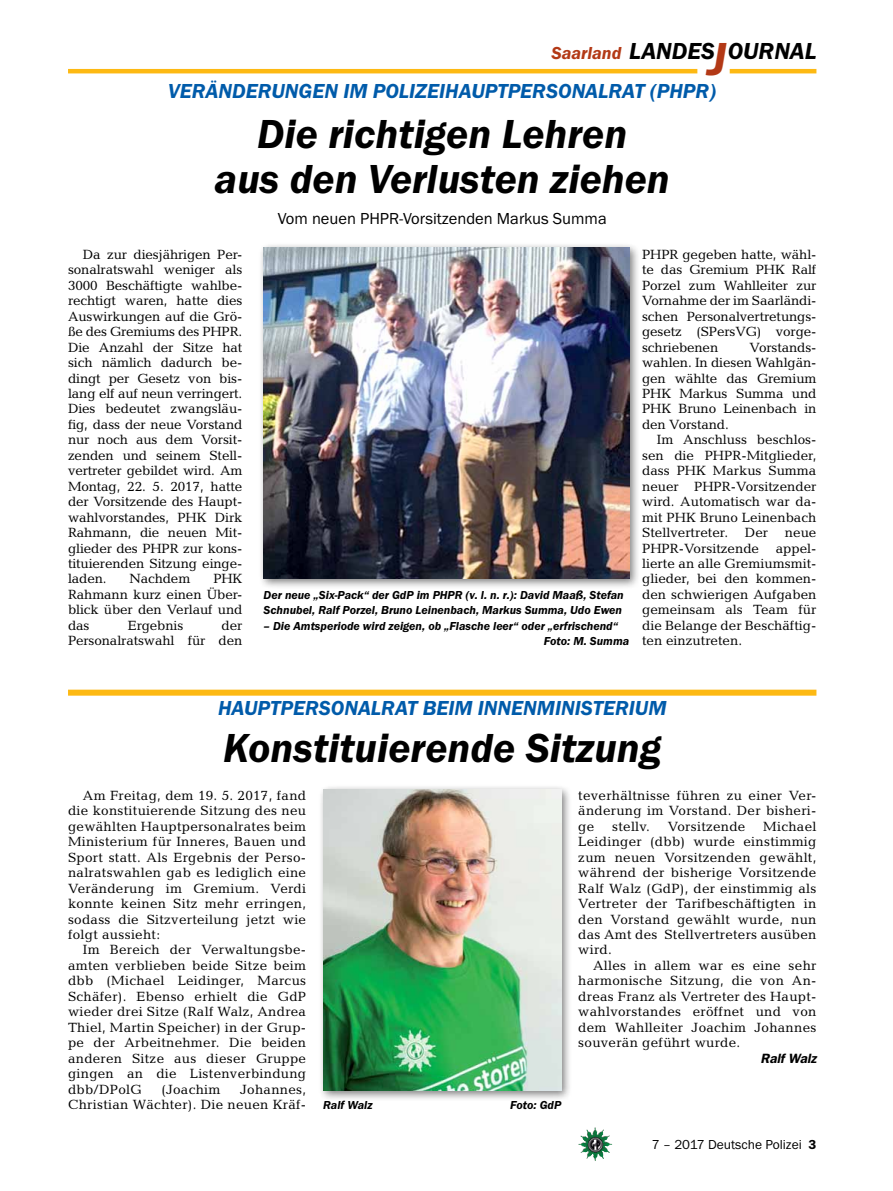
<style>
.page{position:relative;width:893px;height:1191px;background:#fff}
.page>*{position:absolute;margin:0;border:0;box-sizing:border-box;transform-origin:0 0}
._02__HEADLINE_3spalt{font:italic 600 42px/45px "Franklin Gothic Itc T";color:#000;text-align:center}
.t1{font:italic 600 24px "Franklin Gothic Itc T";color:#000}
._01__RUBRIKENZEILE_o{font:italic 600 21px "Franklin Gothic Itc T";color:#005baa}
._01__RUBRIKENZEILE_m{font:italic 600 21px "Franklin Gothic Itc T";color:#005baa}
.t2{font:italic 600 18px "Franklin Gothic Itc T";color:#b33916}
._07__AUTORENZEILE{font:16.5px "Franklin Gothic Itc T";color:#000}
._09__GRUNDTEXT___Blo{font:13.5px/15.5px "Candida";letter-spacing:.02em;color:#000;text-align:justify}
._09__GRUNDTEXT___Blo-2{font:13.5px/15.5px "Candida";letter-spacing:-.01em;color:#000;text-align:right}
.t3{font:13.5px "Franklin Gothic Itc T";color:#000}
._13__UNTERSCHRIFT_Ar{font:italic 600 13.5px "Franklin Gothic";color:#000}
._12__BILDUNTERSCHRIF{font:italic 600 12px/15.5px "Franklin Gothic Itc T";color:#000}
.s1{font-size:48px;color:#b33916}
.s2{font-weight:600}
</style>
<div class="page">
<img style="left:578px;top:1127px;width:17px;height:25px">
<hr style="left:730px;top:69px;width:86px;height:4px;background:#fdb913">
<hr style="left:68px;top:69px;width:629px;height:4px;background:#fdb913">
<div style="left:258px;top:242px;width:383px;height:348px;background:#000;opacity:.5"></div>
<img style="left:264px;top:247px;width:365px;height:331px">
<div style="left:318px;top:783px;width:254px;height:318px;background:#000;opacity:.5"></div>
<img style="left:323px;top:789px;width:238px;height:301px">
<div style="left:68px;top:689px;width:748px;height:6px;background:#fdb913"></div>
<p class="t1" style="left:629px;top:37px;width:189px">LANDES<span class="s1">J</span>OURNAL</p>
<p class="t2" style="left:551px;top:42px;width:71px">Saarland</p>
<p class="_01__RUBRIKENZEILE_o" style="left:168px;top:79px;width:549px">VERÄNDERUNGEN IM POLIZEIHAUPTPERSONALRAT (PHPR)</p>
<p class="_02__HEADLINE_3spalt" style="left:215px;top:111px;width:457px">Die richtigen Lehren<br>aus den Verlusten ziehen</p>
<p class="_07__AUTORENZEILE" style="left:278px;top:209px;width:331px">Vom neuen PHPR-Vorsitzenden Markus Summa</p>
<p class="_09__GRUNDTEXT___Blo" style="left:642px;top:247px;width:176px">PHPR gegeben hatte, wähl&shy;te das Gremium PHK Ralf Porzel zum Wahlleiter zur Vornahme der im Saarländi&shy;schen Personalvertretungs&shy;gesetz (SPersVG) vorge&shy;schriebenen</p>
<p class="_09__GRUNDTEXT___Blo" style="left:68px;top:247px;width:176px;text-indent:15px">Da zur diesjährigen Per&shy;sonalratswahl weniger als 3000 Beschäftigte wahlbe&shy;rechtigt waren, hatte dies Auswirkungen auf die Grö&shy;ße des Gremiums des PHPR.<br>Die Anzahl der Sitze hat sich nämlich dadurch be&shy;dingt per Gesetz von bis&shy;lang elf auf neun verringert.<br>Dies bedeutet zwangsläu&shy;fig, dass der neue Vorstand nur noch aus dem Vorsit&shy;zenden und seinem Stell&shy;vertreter gebildet wird. Am Montag, 22. 5. 2017, hatte der Vorsitzende des Haupt&shy;wahlvorstandes, PHK Dirk Rahmann, die neuen Mit&shy;glieder des PHPR zur kons&shy;tituierenden Sitzung einge&shy;laden.</p>
<p class="_09__GRUNDTEXT___Blo" style="left:642px;top:339px;width:176px;text-indent:108px">Vorstands&shy;wahlen. In diesen Wahlgän&shy;gen wählte das Gremium PHK Markus Summa und PHK Bruno Leinenbach in den Vorstand.</p>
<p class="_09__GRUNDTEXT___Blo" style="left:642px;top:432px;width:176px;text-indent:15px">Im Anschluss beschlos&shy;sen die PHPR-Mitglieder, dass PHK Markus Summa neuer PHPR-Vorsitzender wird. Automatisch war da&shy;mit PHK Bruno Leinenbach Stellvertreter. Der neue PHPR-Vorsitzende appel&shy;lierte an alle Gremiumsmit&shy;glieder, bei den kommen&shy;den schwierigen Aufgaben gemeinsam als Team für die Belange der Beschäftig&shy;ten einzutreten.</p>
<p class="_09__GRUNDTEXT___Blo-2" style="left:130px;top:571px;width:62px">Nachdem</p>
<p class="_09__GRUNDTEXT___Blo" style="left:68px;top:571px;width:176px;text-indent:145px">PHK Rahmann kurz einen Über&shy;blick über den Verlauf und das</p>
<p class="_12__BILDUNTERSCHRIF" style="left:264px;top:587px;width:362px">Der neue „Six-Pack“ der GdP im PHPR (v. l. n. r.): David Maaß, Stefan<br>Schnubel, Ralf Porzel, Bruno Leinenbach, Markus Summa, Udo Ewen</p>
<p class="_12__BILDUNTERSCHRIF" style="left:264px;top:618px;width:356px">– Die Amtsperiode wird zeigen, ob „Flasche leer“ oder „erfrischend“</p>
<p class="_12__BILDUNTERSCHRIF" style="left:544px;top:633px;width:87px">Foto: M. Summa</p>
<p class="_09__GRUNDTEXT___Blo-2" style="left:68px;top:617px;width:176px">der<br>Personalratswahl für den</p>
<p class="_09__GRUNDTEXT___Blo-2" style="left:128px;top:617px;width:57px">Ergebnis</p>
<p class="_01__RUBRIKENZEILE_m" style="left:218px;top:696px;width:450px">HAUPTPERSONALRAT BEIM INNENMINISTERIUM</p>
<p class="_02__HEADLINE_3spalt" style="left:223px;top:724px;width:440px">Konstituierende Sitzung</p>
<p class="_09__GRUNDTEXT___Blo" style="left:578px;top:787px;width:240px">teverhältnisse führen zu einer Ver&shy;änderung im Vorstand. Der bisheri&shy;ge</p>
<p class="_09__GRUNDTEXT___Blo" style="left:68px;top:787px;width:240px;text-indent:15px">Am Freitag, dem 19. 5. 2017, fand die konstituierende Sitzung des neu gewählten Hauptpersonalrates beim Ministerium für Inneres, Bauen und Sport statt. Als Ergebnis der Perso&shy;nalratswahlen gab es lediglich eine Veränderung im Gremium. Verdi konnte keinen Sitz mehr erringen, sodass die Sitzverteilung jetzt wie folgt aussieht:</p>
<p class="_09__GRUNDTEXT___Blo" style="left:68px;top:942px;width:240px;text-indent:15px">Im Bereich der Verwaltungsbe&shy;amten verblieben beide Sitze beim dbb (Michael Leidinger, Marcus Schäfer). Ebenso erhielt die GdP wieder drei Sitze (Ralf Walz, Andrea Thiel, Martin Speicher) in der Grup&shy;pe der Arbeitnehmer. Die beiden anderen Sitze aus dieser Gruppe gingen an die Listenverbindung dbb/DPolG</p>
<p class="_09__GRUNDTEXT___Blo" style="left:578px;top:818px;width:240px;text-indent:185px">Michael Leidinger (dbb) wurde einstimmig zum neuen Vorsitzenden gewählt, während der bisherige Vorsitzende Ralf Walz (GdP), der einstimmig als Vertreter der Tarifbeschäftigten in den Vorstand gewählt wurde, nun das Amt des Stellvertreters ausüben wird.</p>
<p class="_09__GRUNDTEXT___Blo" style="left:578px;top:957px;width:240px;text-indent:15px">Alles in allem war es eine sehr harmonische Sitzung, die von An&shy;dreas Franz als Vertreter des Haupt&shy;wahlvorstandes eröffnet und von dem Wahlleiter Joachim Johannes souverän geführt wurde.</p>
<p class="_13__UNTERSCHRIFT_Ar" style="left:760px;top:1050px;width:57px">Ralf Walz</p>
<p class="_09__GRUNDTEXT___Blo" style="left:612px;top:818px;width:39px">stellv.</p>
<p class="_09__GRUNDTEXT___Blo" style="left:668px;top:818px;width:79px">Vorsitzende</p>
<p class="_09__GRUNDTEXT___Blo" style="left:68px;top:1081px;width:240px;text-align:right">Johannes,<br>Christian Wächter). Die neuen Kräf-</p>
<p class="_09__GRUNDTEXT___Blo" style="left:161px;top:1081px;width:61px">(Joachim</p>
<p class="_12__BILDUNTERSCHRIF" style="left:323px;top:1097px;width:51px">Ralf Walz</p>
<p class="_12__BILDUNTERSCHRIF" style="left:510px;top:1097px;width:53px">Foto: GdP</p>
<p class="t3" style="left:652px;top:1136px;width:166px">7 – 2017 Deutsche Polizei <span class="s2">3</span></p>
</div>
